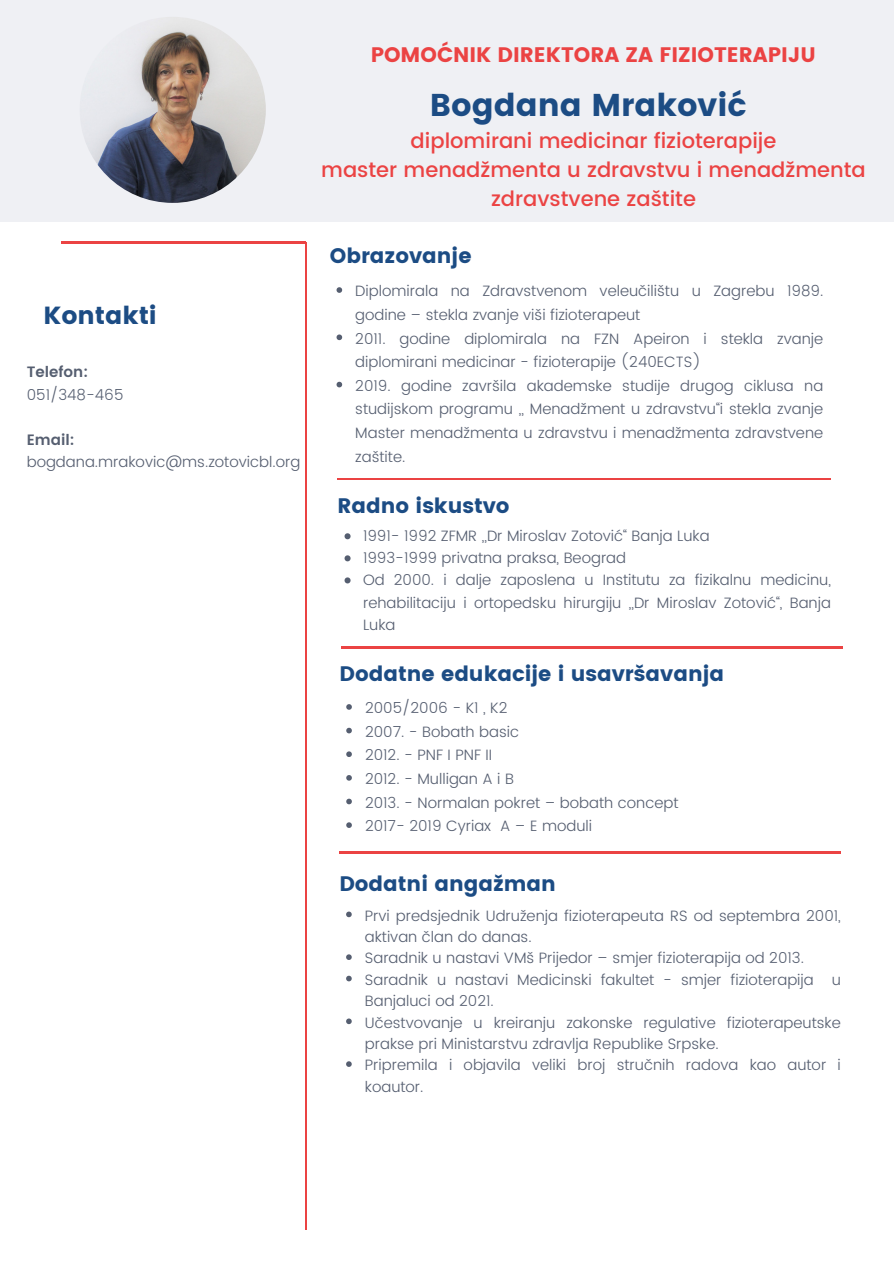
<style>
.page{position:relative;width:894px;height:1264px;background:#fff}
.page>*{position:absolute;margin:0;border:0;box-sizing:border-box;transform-origin:0 0}
.t1{font:31.5px "Poppins";color:#1c4c84}
.t2{font:24.75px "Poppins";color:#1c4c84}
.t3{font:500 21px/29.2px "Poppins";color:#eb4343;text-align:center}
.t4{font:21px "Poppins";color:#1c4c84}
.t5{font:21px "Poppins";color:#eb4343}
.t6{font:300 15px/23.7px "Poppins";color:#555e70}
.t7{font:600 15px "Poppins";color:#555e70}
</style>
<div class="page">
<div style="left:0;top:0;width:893px;height:222px;background:#eff0f4"></div>
<img style="left:80px;top:17px;width:186px;height:186px;border-radius:50%">
<hr style="left:62px;top:242px;width:244px;height:1px;background:#eb4343">
<hr style="left:337px;top:478px;width:493px;height:1px;background:#eb4343">
<svg style="left:344px;top:533px;width:6px;height:6px"></svg>
<svg style="left:344px;top:555px;width:6px;height:6px"></svg>
<svg style="left:344px;top:577px;width:6px;height:6px"></svg>
<hr style="left:341px;top:646px;width:501px;height:2px;background:#eb4343">
<hr style="left:305px;top:242px;width:1px;height:494px;background:#eb4343">
<hr style="left:339px;top:851px;width:501px;height:2px;background:#eb4343">
<hr style="left:305px;top:736px;width:1px;height:493px;background:#eb4343">
<svg style="left:336px;top:287px;width:6px;height:6px"></svg>
<svg style="left:336px;top:334px;width:6px;height:6px"></svg>
<svg style="left:336px;top:382px;width:6px;height:5px"></svg>
<svg style="left:346px;top:704px;width:6px;height:5px"></svg>
<svg style="left:346px;top:727px;width:6px;height:6px"></svg>
<svg style="left:346px;top:751px;width:6px;height:6px"></svg>
<svg style="left:346px;top:775px;width:6px;height:5px"></svg>
<svg style="left:346px;top:798px;width:6px;height:6px"></svg>
<svg style="left:346px;top:822px;width:6px;height:6px"></svg>
<svg style="left:346px;top:911px;width:5px;height:6px"></svg>
<svg style="left:346px;top:954px;width:5px;height:6px"></svg>
<svg style="left:346px;top:975px;width:5px;height:6px"></svg>
<svg style="left:346px;top:1018px;width:5px;height:6px"></svg>
<svg style="left:346px;top:1061px;width:5px;height:5px"></svg>
<p class="t2" style="left:44px;top:301px;width:115px">Kontakti</p>
<p class="t7" style="left:27px;top:363px;width:63px">Telefon:</p>
<p class="t6" style="left:27px;top:382px;width:98px">051/348-465</p>
<p class="t7" style="left:27px;top:430px;width:49px">Email:</p>
<p class="t6" style="left:27px;top:450px;width:275px">bogdana.mrakovic@ms.zotovicbl.org</p>
<p class="t5" style="left:370px;top:43px;width:446px">POMOĆNIK DIREKTORA ZA FIZIOTERAPIJU</p>
<p class="t1" style="left:430px;top:87px;width:318px">Bogdana Mraković</p>
<p class="t3" style="left:410px;top:126px;width:367px">diplomirani medicinar fizioterapije</p>
<p class="t3" style="left:321px;top:155px;width:546px">master menadžmenta u zdravstvu i menadžmenta zdravstvene zaštite</p>
<p class="t4" style="left:330px;top:243px;width:143px">Obrazovanje</p>
<p class="t6" style="left:355px;top:279px;width:469px">Diplomirala na Zdravstvenom veleučilištu u Zagrebu 1989. godine – stekla zvanje viši fizioterapeut</p>
<p class="t6" style="left:355px;top:326px;width:469px">2011. godine diplomirala na FZN Apeiron i stekla zvanje diplomirani medicinar - fizioterapije (240ECTS)</p>
<p class="t6" style="left:355px;top:374px;width:469px;text-align:justify">2019. godine završila akademske studije drugog ciklusa na studijskom programu ,, Menadžment u zdravstvu“i stekla zvanje Master menadžmenta u zdravstvu i menadžmenta zdravstvene zaštite.</p>
<p class="t4" style="left:337px;top:493px;width:173px">Radno iskustvo</p>
<p class="t6" style="left:363px;top:524px;width:348px">1991- 1992 ZFMR ,,Dr Miroslav Zotović“ Banja Luka</p>
<p class="t6" style="left:363px;top:546px;width:264px">1993-1999 privatna praksa, Beograd</p>
<p class="t6" style="left:363px;top:569px;width:469px;line-height:22px;text-align:justify">Od 2000. i dalje zaposlena u Institutu za fizikalnu medicinu, rehabilitaciju i ortopedsku hirurgiju ,,Dr Miroslav Zotović“, Banja Luka</p>
<p class="t4" style="left:339px;top:661px;width:386px">Dodatne edukacije i usavršavanja</p>
<p class="t6" style="left:365px;top:696px;width:144px">2005/2006 - K1 , K2</p>
<p class="t6" style="left:365px;top:719px;width:155px">2007. - Bobath basic</p>
<p class="t6" style="left:365px;top:743px;width:129px">2012. - PNF I PNF II</p>
<p class="t6" style="left:365px;top:767px;width:150px">2012. - Mulligan A i B</p>
<p class="t6" style="left:365px;top:790px;width:315px">2013. - Normalan pokret – bobath concept</p>
<p class="t6" style="left:365px;top:814px;width:228px">2017- 2019 Cyriax A – E moduli</p>
<p class="t4" style="left:339px;top:871px;width:218px">Dodatni angažman</p>
<p class="t6" style="left:365px;top:904px;width:477px;line-height:21.3px">Prvi predsjednik Udruženja fizioterapeuta RS od septembra 2001, aktivan član do danas.</p>
<p class="t6" style="left:365px;top:946px;width:440px">Saradnik u nastavi VMš Prijedor – smjer fizioterapija od 2013.</p>
<p class="t6" style="left:365px;top:968px;width:477px;line-height:21.3px">Saradnik u nastavi Medicinski fakultet - smjer fizioterapija u<br>Banjaluci od 2021.</p>
<p class="t6" style="left:365px;top:1011px;width:477px;line-height:21.3px">Učestvovanje u kreiranju zakonske regulative fizioterapeutske prakse pri Ministarstvu zdravlja Republike Srpske.</p>
<p class="t6" style="left:365px;top:1054px;width:477px;line-height:21.3px">Pripremila i objavila veliki broj stručnih radova kao autor i koautor.</p>
</div>
